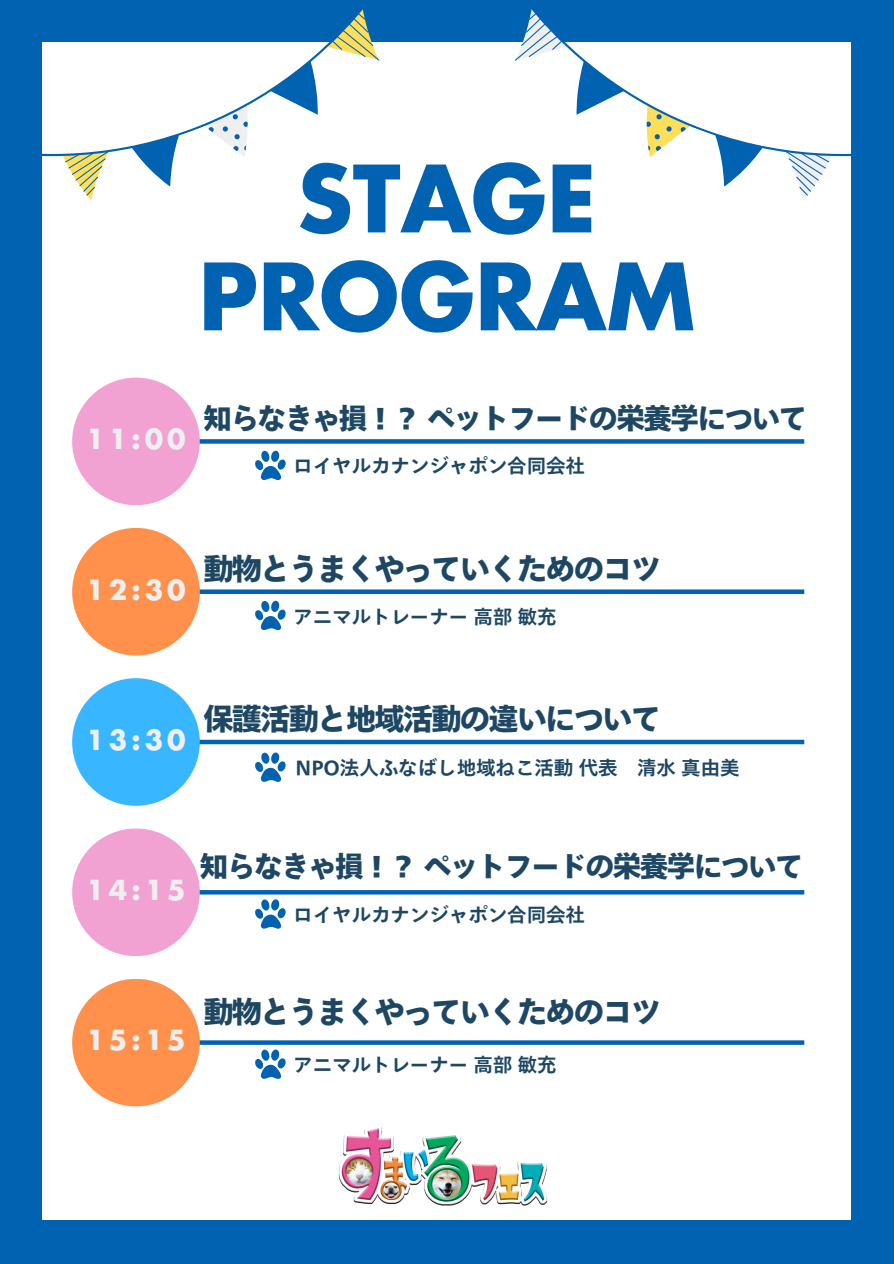
<style>
.page{position:relative;width:894px;height:1264px;background:#fff}
.page>*{position:absolute;margin:0;border:0;box-sizing:border-box;transform-origin:0 0}
.t1{font:700 90px/97.8px "Futura LT Pro";color:#0062b0;text-align:center}
.t2{font:900 30px "Tazugane Gothic Std N";letter-spacing:-.05em;color:#1d4763}
.t3{font:900 28.5px "Tazugane Gothic Std N";letter-spacing:-.05em;color:#1d4763}
.t4{font:700 27px "Futura LT Pro";letter-spacing:.15em;color:#efefef}
.t5{font:700 19.5px "Tazugane Gothic Std N";color:#1d4763}
</style>
<div class="page">
<div style="left:0;top:0;width:893px;height:1263px;background:#0062b0"></div>
<div style="left:43px;top:43px;width:807px;height:1177px;background:#fff"></div>
<div style="left:136px;top:589px;width:668px;height:5px;background:#0062b0"></div>
<div style="left:136px;top:739px;width:668px;height:5px;background:#0062b0"></div>
<svg style="left:200px;top:890px;width:604px;height:4px;fill:#0062b0"></svg>
<svg style="left:200px;top:1040px;width:604px;height:4px;fill:#0062b0"></svg>
<svg style="left:200px;top:439px;width:604px;height:4px;fill:#0062b0"></svg>
<svg style="left:42px;top:9px;width:350px;height:194px"></svg>
<svg style="left:501px;top:9px;width:350px;height:194px"></svg>
<div style="left:72px;top:528px;width:128px;height:127px;background:#ff914d;border-radius:50%"></div>
<div style="left:72px;top:678px;width:128px;height:127px;background:#38b6ff;border-radius:50%"></div>
<div style="left:72px;top:828px;width:128px;height:128px;background:#f2a1d3;border-radius:50%"></div>
<div style="left:72px;top:978px;width:128px;height:128px;background:#ff914d;border-radius:50%"></div>
<div style="left:72px;top:377px;width:128px;height:128px;background:#f2a1d3;border-radius:50%"></div>
<img style="left:338px;top:1127px;width:210px;height:79px">
<svg style="left:255px;top:450px;width:31px;height:30px"></svg>
<svg style="left:255px;top:600px;width:31px;height:30px"></svg>
<svg style="left:255px;top:752px;width:31px;height:29px"></svg>
<svg style="left:255px;top:899px;width:31px;height:29px"></svg>
<svg style="left:255px;top:1049px;width:31px;height:29px"></svg>
<h2 class="t1" style="left:198px;top:154px;width:498px">STAGE<br>PROGRAM</h2>
<h2 class="t4" style="left:86px;top:427px;width:101px">11:00</h2>
<h3 class="t3" style="left:203px;top:403px;width:605px">知らなきゃ損！？ペットフードの栄養学について</h3>
<p class="t5" style="left:293px;top:456px;width:293px">ロイヤルカナンジャポン合同会社</p>
<p class="t4" style="left:86px;top:577px;width:101px">12:30</p>
<h2 class="t2" style="left:203px;top:553px;width:459px">動物とうまくやっていくためのコツ</h2>
<h2 class="t5" style="left:293px;top:607px;width:265px">アニマルトレーナー高部敏充</h2>
<h2 class="t4" style="left:86px;top:727px;width:101px">13:30</h2>
<p class="t2" style="left:203px;top:703px;width:459px">保護活動と地域活動の違いについて</p>
<p class="t5" style="left:295px;top:758px;width:445px">NPO法人ふなばし地域ねこ活動代表 清水真由美</p>
<p class="t4" style="left:86px;top:877px;width:101px">14:15</p>
<p class="t3" style="left:200px;top:852px;width:605px">知らなきゃ損！？ペットフードの栄養学について</p>
<p class="t5" style="left:293px;top:904px;width:293px">ロイヤルカナンジャポン合同会社</p>
<h1 class="t4" style="left:86px;top:1028px;width:101px">15:15</h1>
<h2 class="t2" style="left:203px;top:996px;width:459px">動物とうまくやっていくためのコツ</h2>
<p class="t5" style="left:293px;top:1054px;width:265px">アニマルトレーナー高部敏充</p>
</div>
